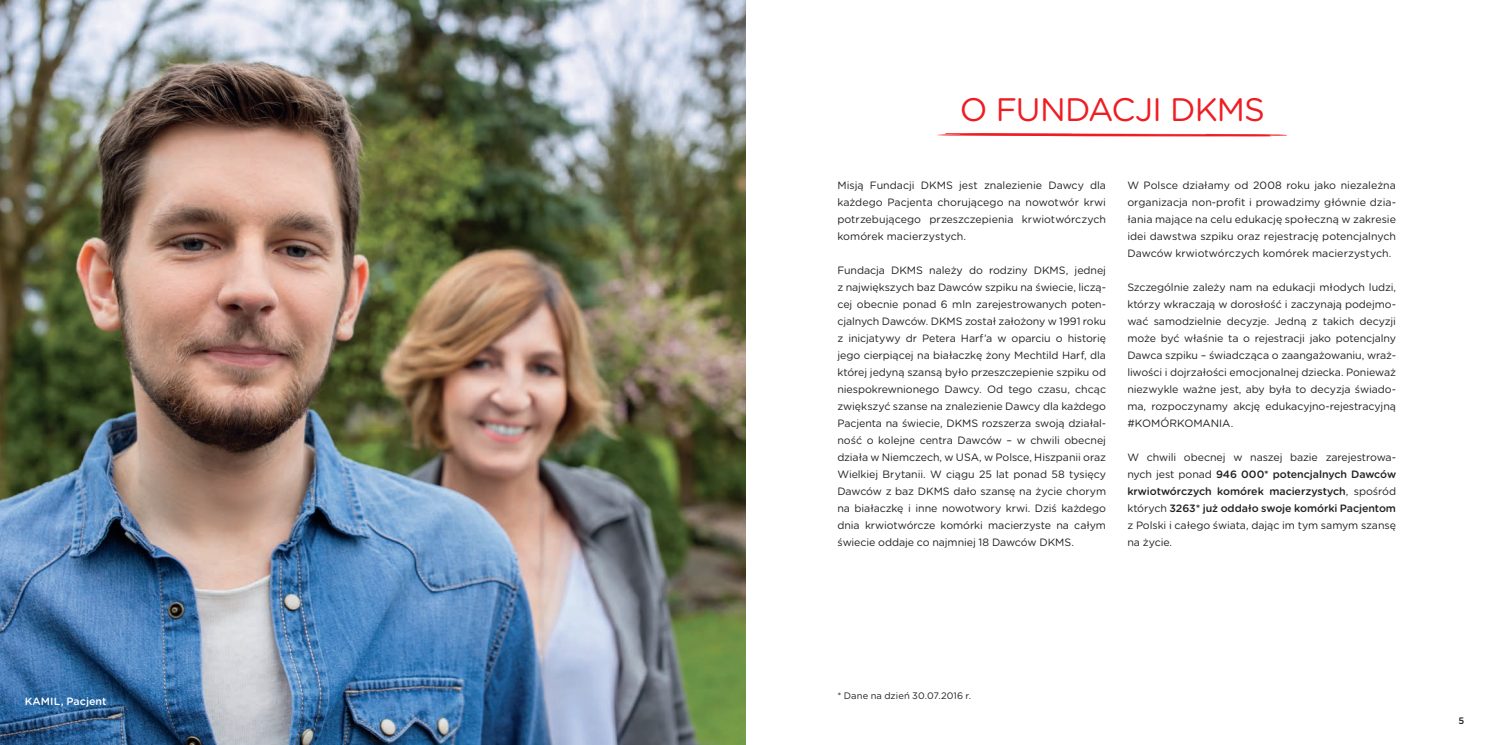
<style>
.page{position:relative;width:1489px;height:745px;background:#fff}
.page>*{position:absolute;margin:0;border:0;box-sizing:border-box;transform-origin:0 0}
.t1{font:32.5px "Gotham Rounded";letter-spacing:-.025em;color:#ee1d23}
.t2{font:10.62px/17px "Gotham Rounded";letter-spacing:-.005em;color:#231f20;text-align:justify}
.t3{font:500 10.62px "Gotham Rounded";letter-spacing:.005em;color:#fff}
.t4{font:9.38px "Gotham Rounded";letter-spacing:.01em;color:#231f20}
.t5{font:500 9.38px "Gotham Rounded";color:#231f20}
.s1{font-weight:500}
</style>
<div class="page">
<img style="left:0;top:0;width:745px;height:744px">
<svg style="left:937px;top:133px;width:350px;height:3px"></svg>
<p class="t3" style="left:25px;top:693px;width:83px">KAMIL, Pacjent</p>
<h1 class="t1" style="left:959px;top:87px;width:306px">O FUNDACJI DKMS</h1>
<p class="t2" style="left:837px;top:176px;width:270px">Misją Fundacji DKMS jest znalezienie Dawcy dla każdego Pacjenta chorującego na nowotwór krwi potrzebującego przeszczepienia krwiotwórczych komórek macierzystych.</p>
<p class="t2" style="left:837px;top:261px;width:270px">Fundacja DKMS należy do rodziny DKMS, jednej z największych baz Dawców szpiku na świecie, liczą&shy;cej obecnie ponad 6 mln zarejestrowanych poten&shy;cjalnych Dawców. DKMS został założony w 1991 roku z inicjatywy dr Petera Harf’a w oparciu o historię jego cierpiącej na białaczkę żony Mechtild Harf, dla której jedyną szansą było przeszczepienie szpiku od niespokrewnionego Dawcy. Od tego czasu, chcąc zwiększyć szanse na znalezienie Dawcy dla każdego Pacjenta na świecie, DKMS rozszerza swoją działal&shy;ność o kolejne centra Dawców – w chwili obecnej działa w Niemczech, w USA, w Polsce, Hiszpanii oraz Wielkiej Brytanii. W ciągu 25 lat ponad 58 tysięcy Dawców z baz DKMS dało szansę na życie chorym na białaczkę i inne nowotwory krwi. Dziś każdego dnia krwiotwórcze komórki macierzyste na całym świecie oddaje co najmniej 18 Dawców DKMS.</p>
<p class="t2" style="left:1127px;top:176px;width:270px">W Polsce działamy od 2008 roku jako niezależna organizacja non-profit i prowadzimy głównie dzia&shy;łania mające na celu edukację społeczną w zakresie idei dawstwa szpiku oraz rejestrację potencjalnych Dawców krwiotwórczych komórek macierzystych.</p>
<p class="t2" style="left:1127px;top:278px;width:270px">Szczególnie zależy nam na edukacji młodych ludzi, którzy wkraczają w dorosłość i zaczynają podejmo&shy;wać samodzielnie decyzje. Jedną z takich decyzji może być właśnie ta o rejestracji jako potencjalny Dawca szpiku – świadcząca o zaangażowaniu, wraż&shy;liwości i dojrzałości emocjonalnej dziecka. Ponieważ niezwykle ważne jest, aby była to decyzja świado&shy;ma, rozpoczynamy akcję edukacyjno-rejestracyjną #KOMÓRKOMANIA.</p>
<p class="t2" style="left:1127px;top:448px;width:270px">W chwili obecnej w naszej bazie zarejestrowa&shy;nych jest ponad <span class="s1">946 000* potencjalnych Dawców krwiotwórczych komórek macierzystych</span>, spośród których <span class="s1">3263* już oddało swoje komórki Pacjentom </span>z Polski i całego świata, dając im tym samym szansę na życie.</p>
<p class="t4" style="left:837px;top:689px;width:135px">* Dane na dzień 30.07.2016 r.</p>
<p class="t5" style="left:1458px;top:713px;width:7px">5</p>
</div>
